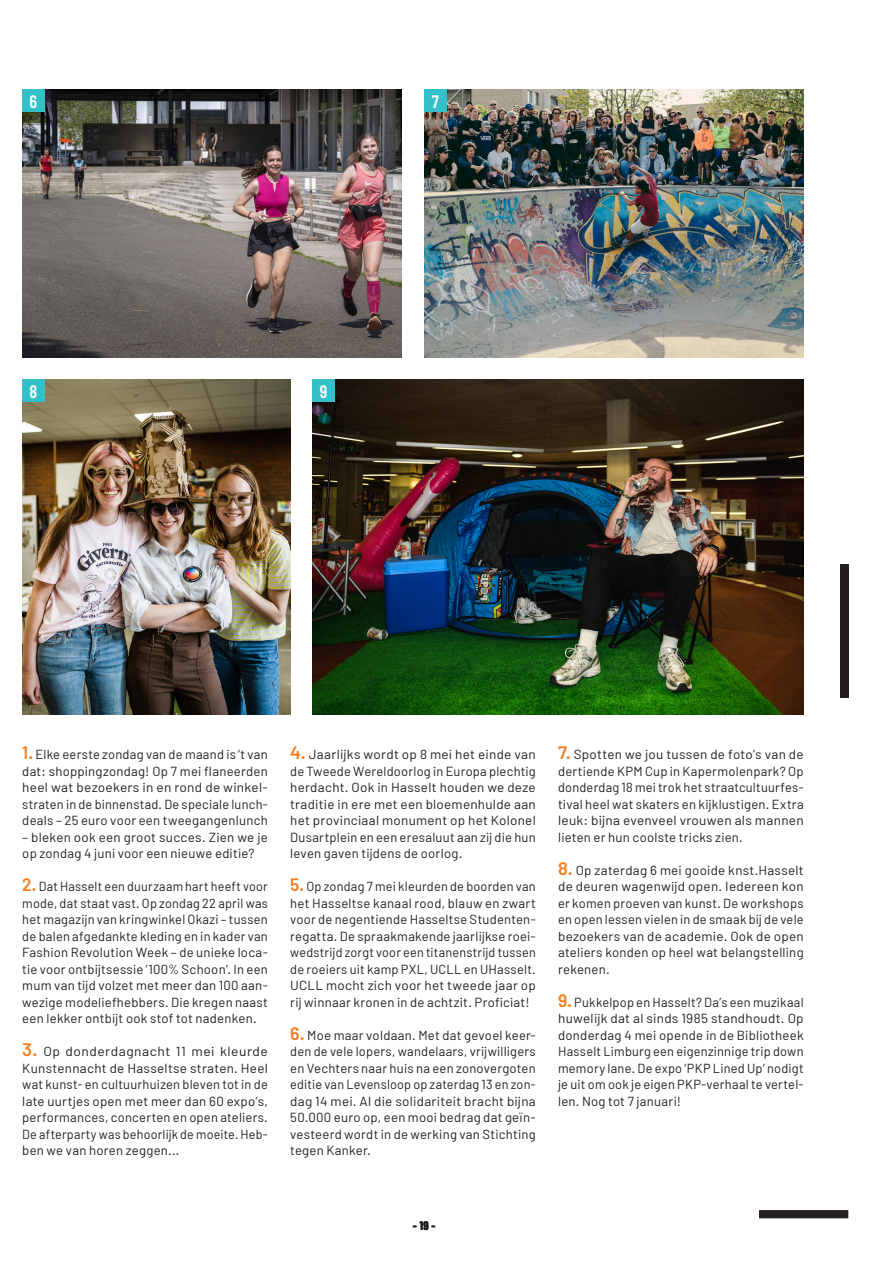
<style>
.page{position:relative;width:893px;height:1263px;background:#fff}
.page>*{position:absolute;margin:0;border:0;box-sizing:border-box;transform-origin:0 0}
.Flitsnummer{font:600 18px "Barlow Condensed";color:#fff}
.Brood_uitgelijnd{font:13.2px/16.5px "Barlow";letter-spacing:.02em;color:#231f20;text-align:justify}
.Brood_uitgelijnd-2{font:13.2px/16.5px "Barlow";letter-spacing:.02em;color:#231f20;text-align:justify;scale:.95 1}
.Brood_uitgelijnd-3{font:13.2px/16.5px "Barlow";letter-spacing:.02em;color:#231f20;text-align:justify;scale:1.05 1}
.Paginanummers{font:700 12px "Barlow Condensed";color:#231f20}
.s1{font-weight:600;font-size:18px;color:#f07e22}
</style>
<div class="page">
<img style="left:424px;top:89px;width:380px;height:268px">
<img style="left:22px;top:89px;width:380px;height:268px">
<img style="left:22px;top:379px;width:268px;height:335px">
<img style="left:313px;top:379px;width:491px;height:335px">
<div style="left:759px;top:1210px;width:89px;height:8px;background:#231f20"></div>
<div style="left:22px;top:89px;width:23px;height:23px;background:#33c0c9"></div>
<div style="left:424px;top:89px;width:22px;height:23px;background:#33c0c9"></div>
<div style="left:22px;top:379px;width:23px;height:23px;background:#33c0c9"></div>
<div style="left:313px;top:379px;width:22px;height:23px;background:#33c0c9"></div>
<div style="left:840px;top:564px;width:8px;height:134px;background:#231f20"></div>
<p class="Flitsnummer" style="left:30px;top:90px;width:9px">6</p>
<p class="Flitsnummer" style="left:432px;top:90px;width:9px">7</p>
<p class="Flitsnummer" style="left:30px;top:380px;width:9px">8</p>
<p class="Flitsnummer" style="left:320px;top:380px;width:9px">9</p>
<p class="Brood_uitgelijnd" style="left:22px;top:746px;width:247px"><span class="s1">1.</span> Elke eerste zondag van de maand is ‘t van dat: shoppingzondag! Op 7 mei flaneerden heel wat bezoekers in en rond de winkel&shy;straten in de binnenstad. De speciale lunch&shy;deals – 25 euro voor een tweegangenlunch</p>
<p class="Brood_uitgelijnd" style="left:22px;top:828px;width:247px">– bleken ook een groot succes. Zien we je op zondag 4 juni voor een nieuwe editie?</p>
<p class="Brood_uitgelijnd-2" style="left:22px;top:878px;width:260px"><span class="s1">2.</span> Dat Hasselt een duurzaam hart heeft voor mode, dat staat vast. Op zondag 22 april was het magazijn van kringwinkel Okazi – tussen de balen afgedankte kleding en in kader van Fashion Revolution Week – de unieke loca&shy;tie voor ontbijtsessie ‘100% Schoon’. In een mum van tijd volzet met meer dan 100 aan&shy;wezige modeliefhebbers. Die kregen naast een lekker ontbijt ook stof tot nadenken.</p>
<p class="Brood_uitgelijnd-3" style="left:22px;top:1043px;width:235px"><span class="s1">3.</span> Op donderdagnacht 11 mei kleurde Kunstennacht de Hasseltse straten. Heel wat kunst- en cultuurhuizen bleven tot in de late uurtjes open met meer dan 60 expo’s, performances, concerten en open ateliers.<br>De afterparty was behoorlijk de moeite. Heb&shy;ben we van horen zeggen...</p>
<p class="Brood_uitgelijnd" style="left:290px;top:746px;width:247px"><span class="s1">4.</span> Jaarlijks wordt op 8 mei het einde van de Tweede Wereldoorlog in Europa plechtig herdacht. Ook in Hasselt houden we deze traditie in ere met een bloemenhulde aan het provinciaal monument op het Kolonel Dusartplein en een eresaluut aan zij die hun leven gaven tijdens de oorlog.</p>
<p class="Brood_uitgelijnd" style="left:290px;top:878px;width:247px"><span class="s1">5.</span> Op zondag 7 mei kleurden de boorden van het Hasseltse kanaal rood, blauw en zwart voor de negentiende Hasseltse Studenten&shy;regatta. De spraakmakende jaarlijkse roei&shy;wedstrijd zorgt voor een titanenstrijd tussen de roeiers uit kamp PXL, UCLL en UHasselt.<br>UCLL mocht zich voor het tweede jaar op rij winnaar kronen in de achtzit. Proficiat!</p>
<p class="Brood_uitgelijnd" style="left:290px;top:1026px;width:247px"><span class="s1">6.</span> Moe maar voldaan. Met dat gevoel keer&shy;den de vele lopers, wandelaars, vrijwilligers en Vechters naar huis na een zonovergoten editie van Levensloop op zaterdag 13 en zon&shy;dag 14 mei. Al die solidariteit bracht bijna 50.000 euro op, een mooi bedrag dat geïn&shy;vesteerd wordt in de werking van Stichting tegen Kanker.</p>
<p class="Brood_uitgelijnd" style="left:558px;top:746px;width:247px"><span class="s1">7.</span> Spotten we jou tussen de foto’s van de dertiende KPM Cup in Kapermolenpark? Op donderdag 18 mei trok het straatcultuurfes&shy;tival heel wat skaters en kijklustigen. Extra leuk: bijna evenveel vrouwen als mannen lieten er hun coolste tricks zien.</p>
<p class="Brood_uitgelijnd" style="left:558px;top:861px;width:247px"><span class="s1">8.</span> Op zaterdag 6 mei gooide knst.Hasselt de deuren wagenwijd open. Iedereen kon er komen proeven van kunst. De workshops en open lessen vielen in de smaak bij de vele bezoekers van de academie. Ook de open ateliers konden op heel wat belangstelling rekenen.</p>
<p class="Brood_uitgelijnd" style="left:558px;top:993px;width:247px"><span class="s1">9.</span> Pukkelpop en Hasselt? Da’s een muzikaal huwelijk dat al sinds 1985 standhoudt. Op donderdag 4 mei opende in de Bibliotheek Hasselt Limburg een eigenzinnige trip down memory lane. De expo ‘PKP Lined Up’ nodigt je uit om ook je eigen PKP-verhaal te vertel&shy;len. Nog tot 7 januari!</p>
<p class="Paginanummers" style="left:413px;top:1218px;width:24px">- 19 -</p>
</div>
